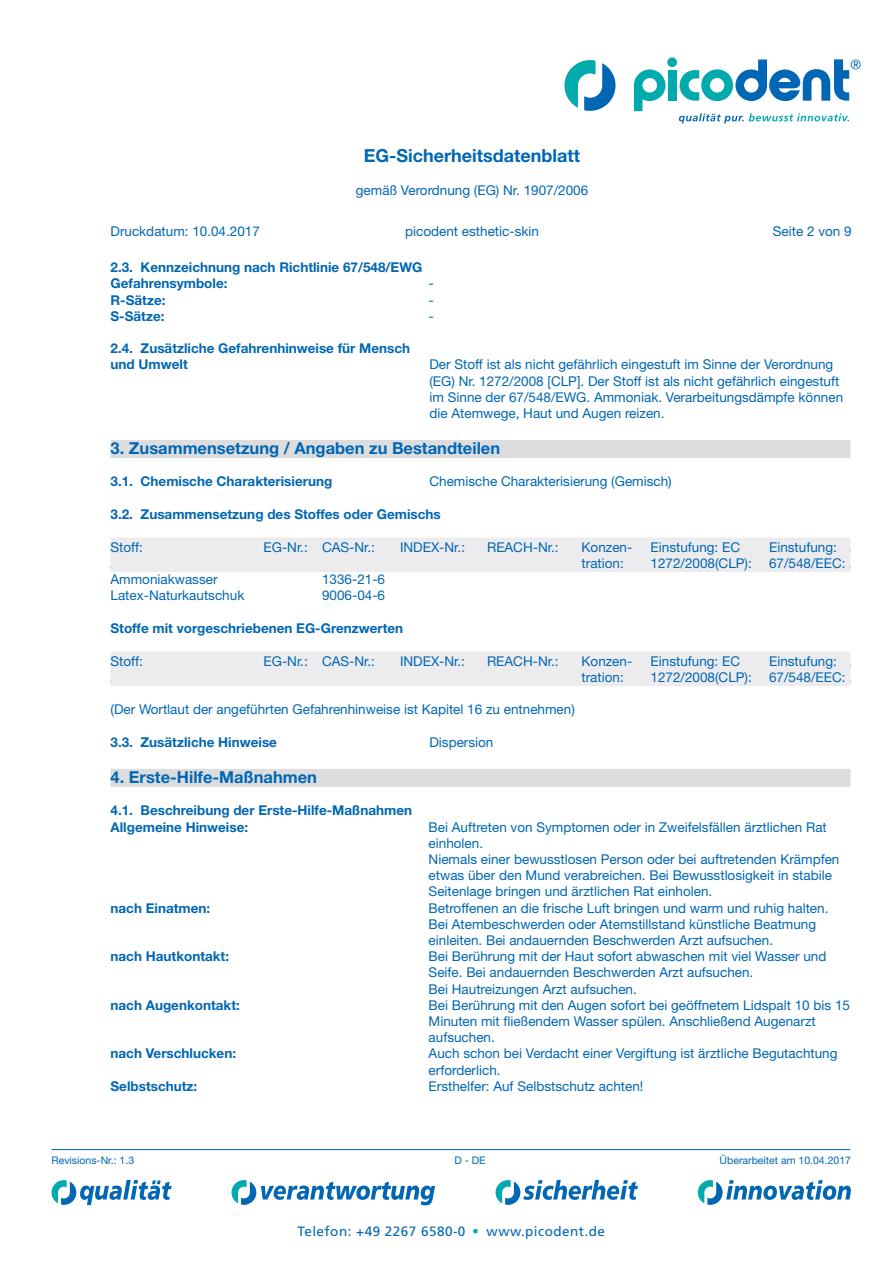
<style>
.page{position:relative;width:893px;height:1263px;background:#fff}
.page>*{position:absolute;margin:0;border:0;box-sizing:border-box;transform-origin:0 0}
.t1{font:39px "Frutiger LT Std";color:#00aaad}
.t2{font:700 18px "Helvetica Neue LT Std";color:#0166b3}
.t3{font:700 16.5px "Helvetica Neue LT Std";color:#0166b3}
.t4{font:13.5px/16.2px "Helvetica Neue LT Std";color:#0166b3}
.t5{font:700 13.5px/16.2px "Helvetica Neue LT Std";color:#0166b3}
.t6{font:13.5px "Frutiger LT Std";letter-spacing:.035em;color:#0166b3}
.t7{font:10.5px "Helvetica Neue LT Std";color:#0166b3}
</style>
<div class="page">
<svg style="left:52px;top:1180px;width:120px;height:25px"></svg>
<svg style="left:496px;top:1180px;width:142px;height:25px"></svg>
<svg style="left:698px;top:1180px;width:153px;height:25px"></svg>
<svg style="left:231px;top:1180px;width:204px;height:25px"></svg>
<svg style="left:634px;top:69px;width:32px;height:42px"></svg>
<div style="left:668px;top:70px;width:9px;height:31px;background:#00aaad"></div>
<div style="left:667px;top:57px;width:10px;height:10px;background:#00aaad;border-radius:50%"></div>
<svg style="left:564px;top:60px;width:51px;height:51px"></svg>
<svg style="left:679px;top:113px;width:170px;height:11px"></svg>
<svg style="left:680px;top:59px;width:181px;height:42px"></svg>
<hr style="left:52px;top:1149px;width:798px;height:1px;background:#0166b3">
<div style="left:111px;top:440px;width:739px;height:18px;background:#dcdddf"></div>
<div style="left:111px;top:537px;width:739px;height:18px;background:#ececee"></div>
<div style="left:111px;top:554px;width:739px;height:18px;background:#ececee"></div>
<div style="left:111px;top:651px;width:739px;height:18px;background:#ececee"></div>
<div style="left:111px;top:668px;width:739px;height:18px;background:#ececee"></div>
<div style="left:111px;top:769px;width:739px;height:18px;background:#dcdddf"></div>
<h2 class="t2" style="left:364px;top:144px;width:218px">EG-Sicherheitsdatenblatt</h2>
<p class="t4" style="left:356px;top:182px;width:234px">gemäß Verordnung (EG) Nr. 1907/2006</p>
<p class="t4" style="left:111px;top:223px;width:151px">Druckdatum: 10.04.2017</p>
<p class="t4" style="left:405px;top:223px;width:135px">picodent esthetic-skin</p>
<p class="t4" style="left:773px;top:223px;width:80px">Seite 2 von 9</p>
<p class="t5" style="left:111px;top:259px;width:313px">2.3. Kennzeichnung nach Richtlinie 67/548/EWG<br>Gefahrensymbole:</p>
<p class="t4" style="left:429px;top:275px;width:7px">-</p>
<p class="t5" style="left:111px;top:291px;width:57px">R-Sätze:</p>
<p class="t4" style="left:429px;top:292px;width:7px">-</p>
<p class="t5" style="left:111px;top:308px;width:56px">S-Sätze:</p>
<p class="t4" style="left:429px;top:308px;width:7px">-</p>
<p class="t5" style="left:111px;top:340px;width:301px">2.4. Zusätzliche Gefahrenhinweise für Mensch und Umwelt</p>
<p class="t4" style="left:429px;top:356px;width:415px">Der Stoff ist als nicht gefährlich eingestuft im Sinne der Verordnung (EG) Nr. 1272/2008 [CLP]. Der Stoff ist als nicht gefährlich eingestuft im Sinne der 67/548/EWG. Ammoniak. Verarbeitungsdämpfe können die Atemwege, Haut und Augen reizen.</p>
<p class="t3" style="left:111px;top:438px;width:391px">3. Zusammensetzung / Angaben zu Bestandteilen</p>
<p class="t5" style="left:111px;top:473px;width:223px">3.1. Chemische Charakterisierung</p>
<p class="t4" style="left:429px;top:473px;width:244px">Chemische Charakterisierung (Gemisch)</p>
<p class="t5" style="left:111px;top:506px;width:332px">3.2. Zusammensetzung des Stoffes oder Gemischs</p>
<p class="t4" style="left:111px;top:538px;width:34px">Stoff:</p>
<p class="t4" style="left:264px;top:538px;width:113px">EG-Nr.: CAS-Nr.:</p>
<p class="t4" style="left:400px;top:538px;width:67px">INDEX-Nr.:</p>
<p class="t4" style="left:487px;top:538px;width:73px">REACH-Nr.:</p>
<p class="t4" style="left:582px;top:538px;width:52px">Konzen-</p>
<p class="t4" style="left:651px;top:538px;width:91px">Einstufung: EC</p>
<p class="t4" style="left:769px;top:538px;width:69px">Einstufung:</p>
<p class="t4" style="left:582px;top:555px;width:44px">tration:</p>
<p class="t4" style="left:651px;top:555px;width:103px">1272/2008(CLP):</p>
<p class="t4" style="left:769px;top:555px;width:78px">67/548/EEC:</p>
<p class="t4" style="left:111px;top:571px;width:109px">Ammoniakwasser</p>
<p class="t4" style="left:322px;top:571px;width:65px">1336-21-6</p>
<p class="t4" style="left:111px;top:587px;width:135px">Latex-Naturkautschuk</p>
<p class="t4" style="left:322px;top:587px;width:65px">9006-04-6</p>
<p class="t5" style="left:111px;top:620px;width:294px">Stoffe mit vorgeschriebenen EG-Grenzwerten</p>
<p class="t4" style="left:111px;top:652px;width:34px">Stoff:</p>
<p class="t4" style="left:264px;top:652px;width:113px">EG-Nr.: CAS-Nr.:</p>
<p class="t4" style="left:400px;top:652px;width:67px">INDEX-Nr.:</p>
<p class="t4" style="left:487px;top:652px;width:73px">REACH-Nr.:</p>
<p class="t4" style="left:582px;top:652px;width:52px">Konzen-</p>
<p class="t4" style="left:651px;top:652px;width:91px">Einstufung: EC</p>
<p class="t4" style="left:769px;top:652px;width:69px">Einstufung:</p>
<p class="t4" style="left:582px;top:669px;width:44px">tration:</p>
<p class="t4" style="left:651px;top:669px;width:103px">1272/2008(CLP):</p>
<p class="t4" style="left:769px;top:669px;width:78px">67/548/EEC:</p>
<p class="t4" style="left:111px;top:701px;width:466px">(Der Wortlaut der angeführten Gefahrenhinweise ist Kapitel 16 zu entnehmen)</p>
<p class="t5" style="left:111px;top:734px;width:168px">3.3. Zusätzliche Hinweise</p>
<p class="t4" style="left:429px;top:734px;width:66px">Dispersion</p>
<p class="t3" style="left:111px;top:767px;width:208px">4. Erste-Hilfe-Maßnahmen</p>
<p class="t5" style="left:111px;top:802px;width:303px">4.1. Beschreibung der Erste-Hilfe-Maßnahmen<br>Allgemeine Hinweise:</p>
<p class="t4" style="left:429px;top:818px;width:412px">Bei Auftreten von Symptomen oder in Zweifelsfällen ärztlichen Rat einholen.<br>Niemals einer bewusstlosen Person oder bei auftretenden Krämpfen etwas über den Mund verabreichen. Bei Bewusstlosigkeit in stabile Seitenlage bringen und ärztlichen Rat einholen.</p>
<p class="t5" style="left:111px;top:899px;width:101px">nach Einatmen:</p>
<p class="t4" style="left:429px;top:899px;width:401px">Betroffenen an die frische Luft bringen und warm und ruhig halten.<br>Bei Atembeschwerden oder Atemstillstand künstliche Beatmung einleiten. Bei andauernden Beschwerden Arzt aufsuchen.</p>
<p class="t5" style="left:111px;top:948px;width:120px">nach Hautkontakt:</p>
<p class="t4" style="left:429px;top:948px;width:399px">Bei Berührung mit der Haut sofort abwaschen mit viel Wasser und<br>Seife. Bei andauernden Beschwerden Arzt aufsuchen.<br>Bei Hautreizungen Arzt aufsuchen.</p>
<p class="t5" style="left:111px;top:996px;width:131px">nach Augenkontakt:</p>
<p class="t4" style="left:429px;top:997px;width:423px">Bei Berührung mit den Augen sofort bei geöffnetem Lidspalt 10 bis 15<br>Minuten mit fließendem Wasser spülen. Anschließend Augenarzt aufsuchen.</p>
<p class="t5" style="left:111px;top:1045px;width:127px">nach Verschlucken:</p>
<p class="t4" style="left:429px;top:1045px;width:410px">Auch schon bei Verdacht einer Vergiftung ist ärztliche Begutachtung erforderlich.</p>
<p class="t5" style="left:111px;top:1077px;width:88px">Selbstschutz:</p>
<p class="t4" style="left:429px;top:1078px;width:216px">Ersthelfer: Auf Selbstschutz achten!</p>
<p class="t7" style="left:52px;top:1154px;width:84px">Revisions-Nr.: 1.3</p>
<p class="t7" style="left:454px;top:1154px;width:33px">D - DE</p>
<p class="t7" style="left:720px;top:1154px;width:133px">Überarbeitet am 10.04.2017</p>
<p class="t6" style="left:297px;top:1223px;width:170px">Telefon: +49 2267 6580-0</p>
<h1 class="t1" style="left:470px;top:1206px;width:12px">·</h1>
<p class="t6" style="left:487px;top:1223px;width:120px">www.picodent.de</p>
</div>
